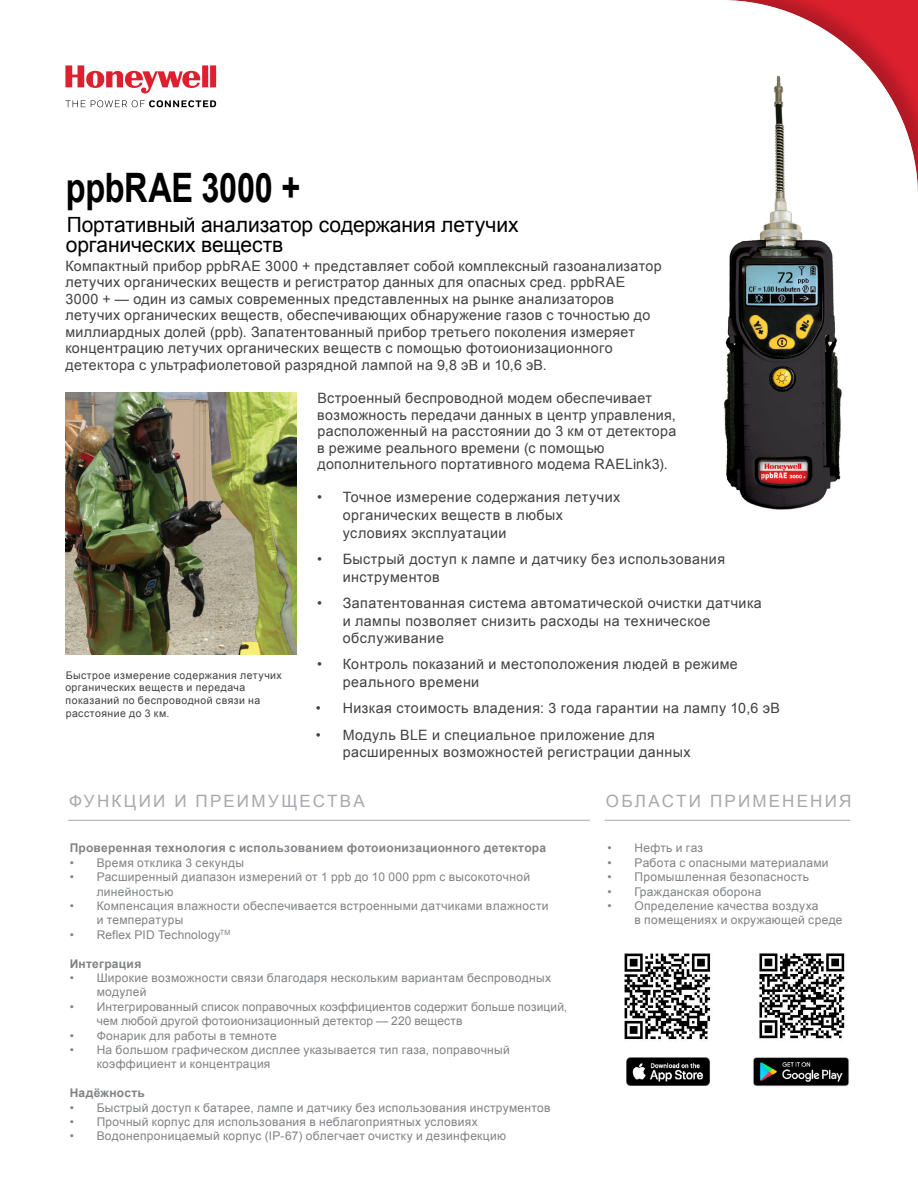
<style>
.page{position:relative;width:918px;height:1188px;background:#fff}
.page>*{position:absolute;margin:0;border:0;box-sizing:border-box;transform-origin:0 0}
.t1{font:700 40.65px "Arial";letter-spacing:-.01em;color:#000;scale:.8 1}
.t2{font:21px/19.6px "Arial";letter-spacing:-.005em;color:#000}
.t3{font:16.95px "Arial";letter-spacing:.13em;color:#a7a9ac}
.t4{font:14.25px/16.5px "Arial";letter-spacing:.025em;color:#414042}
.t5{font:12px/14.4px "Arial";letter-spacing:.025em;color:#808285}
.t6{font:700 12px "Arial";letter-spacing:.02em;color:#808285}
.t7{font:10.5px/12.6px "Arial";letter-spacing:.045em;color:#414042}
</style>
<div class="page">
<hr style="left:68px;top:820px;width:522px;height:1px;background:#a7a9ac">
<hr style="left:605px;top:820px;width:245px;height:1px;background:#a7a9ac">
<svg style="left:65px;top:65px;width:151px;height:29px"></svg>
<svg style="left:65px;top:100px;width:151px;height:7px"></svg>
<img style="left:65px;top:392px;width:232px;height:263px">
<img style="left:624px;top:953px;width:87px;height:87px">
<img style="left:759px;top:953px;width:86px;height:86px">
<img style="left:627px;top:1058px;width:82px;height:27px">
<img style="left:753px;top:1057px;width:96px;height:30px">
<img style="left:723px;top:75px;width:119px;height:435px">
<h1 class="t1" style="left:66px;top:161px;width:294px">ppbRAE 3000 +</h1>
<h2 class="t2" style="left:66px;top:215px;width:454px">Портативный анализатор содержания летучих органических веществ</h2>
<p class="t4" style="left:65px;top:258px;width:598px">Компактный прибор ppbRAE 3000 + представляет собой комплексный газоанализатор летучих органических веществ и регистратор данных для опасных сред. ppbRAE 3000 + — один из самых современных представленных на рынке анализаторов летучих органических веществ, обеспечивающих обнаружение газов с точностью до миллиардных долей (ppb). Запатентованный прибор третьего поколения измеряет концентрацию летучих органических веществ с помощью фотоионизационного детектора с ультрафиолетовой разрядной лампой на 9,8 эВ и 10,6 эВ.</p>
<p class="t4" style="left:317px;top:390px;width:360px">Встроенный беспроводной модем обеспечивает возможность передачи данных в центр управления, расположенный на расстоянии до 3 км от детектора в режиме реального времени (с помощью дополнительного портативного модема RAELink3).</p>
<p class="t7" style="left:65px;top:669px;width:218px">Быстрое измерение содержания летучих органических веществ и передача показаний по беспроводной связи на расстояние до 3 км.</p>
<p class="t4" style="left:343px;top:489px;width:279px;line-height:17.9px;text-indent:-26px">• Точное измерение содержания летучих органических веществ в любых условиях эксплуатации</p>
<p class="t4" style="left:343px;top:551px;width:384px;line-height:17.1px;text-indent:-26px">• Быстрый доступ к лампе и датчику без использования инструментов</p>
<p class="t4" style="left:343px;top:594px;width:420px;line-height:17.5px;text-indent:-26px">• Запатентованная система автоматической очистки датчика и лампы позволяет снизить расходы на техническое обслуживание</p>
<p class="t4" style="left:343px;top:655px;width:397px;line-height:17.9px;text-indent:-26px">• Контроль показаний и местоположения людей в режиме реального времени</p>
<p class="t4" style="left:316px;top:700px;width:466px">• Низкая стоимость владения: 3 года гарантии на лампу 10,6 эВ</p>
<p class="t4" style="left:343px;top:726px;width:349px;line-height:17.1px;text-indent:-27px">• Модуль BLE и специальное приложение для расширенных возможностей регистрации данных</p>
<p class="t3" style="left:69px;top:790px;width:297px">ФУНКЦИИ И ПРЕИМУЩЕСТВА</p>
<p class="t3" style="left:606px;top:790px;width:247px">ОБЛАСТИ ПРИМЕНЕНИЯ</p>
<p class="t6" style="left:70px;top:840px;width:478px">Проверенная технология с использованием фотоионизационного детектора</p>
<p class="t5" style="left:70px;top:856px;width:176px">• Время отклика 3 секунды</p>
<p class="t5" style="left:97px;top:870px;width:435px;text-indent:-27px">• Расширенный диапазон измерений от 1 ppb до 10 000 ppm с высокоточной линейностью</p>
<p class="t5" style="left:97px;top:899px;width:453px;text-indent:-27px">• Компенсация влажности обеспечивается встроенными датчиками влажности и температуры</p>
<p class="t5" style="left:70px;top:928px;width:162px">• Reflex PID Technology<sup>TM</sup></p>
<p class="t6" style="left:70px;top:955px;width:73px">Интеграция</p>
<p class="t5" style="left:97px;top:971px;width:456px;text-indent:-27px">• Широкие возможности связи благодаря нескольким вариантам беспроводных модулей</p>
<p class="t5" style="left:97px;top:1000px;width:472px;text-indent:-27px">• Интегрированный список поправочных коэффициентов содержит больше позиций, чем любой другой фотоионизационный детектор — 220 веществ</p>
<p class="t5" style="left:70px;top:1028px;width:209px">• Фонарик для работы в темноте</p>
<p class="t5" style="left:97px;top:1043px;width:415px;text-indent:-27px">• На большом графическом дисплее указывается тип газа, поправочный коэффициент и концентрация</p>
<p class="t6" style="left:70px;top:1085px;width:77px">Надёжность</p>
<p class="t5" style="left:70px;top:1100px;width:482px">• Быстрый доступ к батарее, лампе и датчику без использования инструментов</p>
<p class="t5" style="left:70px;top:1115px;width:410px">• Прочный корпус для использования в неблагоприятных условиях</p>
<p class="t5" style="left:70px;top:1129px;width:438px">• Водонепроницаемый корпус (IP-67) облегчает очистку и дезинфекцию</p>
<p class="t5" style="left:608px;top:841px;width:97px">• Нефть и газ</p>
<p class="t5" style="left:608px;top:856px;width:223px">• Работа с опасными материалами</p>
<p class="t5" style="left:608px;top:870px;width:203px">• Промышленная безопасность</p>
<p class="t5" style="left:608px;top:884px;width:155px">• Гражданская оборона</p>
<p class="t5" style="left:635px;top:899px;width:209px;text-indent:-27px">• Определение качества воздуха<br>в помещениях и окружающей среде</p>
</div>
